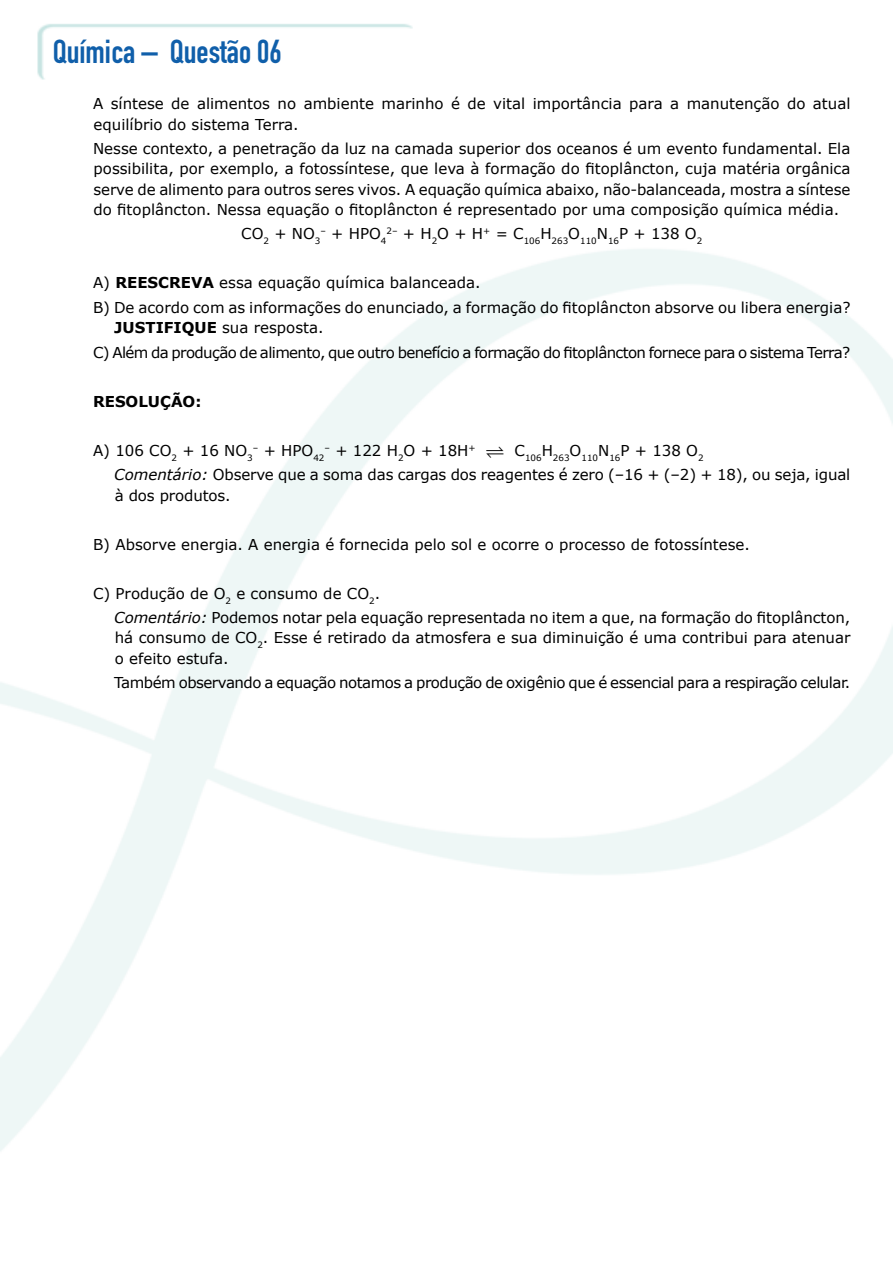
<style>
.page{position:relative;width:893px;height:1263px;background:#fff}
.page>*{position:absolute;margin:0;border:0;box-sizing:border-box;transform-origin:0 0}
.t1{font:32.7px "DIN Engschrift Std";color:#105faa}
.t2{font:15px/20.2px "Verdana";color:#000}
.t3{font:15px/24.6px "Verdana";letter-spacing:-.04em;color:#000}
.t4{font:15px "Verdana";letter-spacing:-.035em;color:#000}
.t5{font:700 15px "Verdana";color:#000}
.t6{font:8.7px "Verdana";color:#000}
.s1{font-weight:700}
.s2{font-style:italic}
</style>
<div class="page">
<h1 class="t1" style="left:53px;top:33px;width:230px">Química – Questão 06</h1>
<p class="t2" style="left:93px;top:94px;width:759px">A síntese de alimentos no ambiente marinho é de vital importância para a manutenção do atual equilíbrio do sistema Terra.</p>
<p class="t2" style="left:93px;top:138px;width:759px;text-align:justify">Nesse contexto, a penetração da luz na camada superior dos oceanos é um evento fundamental. Ela possibilita, por exemplo, a fotossíntese, que leva à formação do fitoplâncton, cuja matéria orgânica serve de alimento para outros seres vivos. A equação química abaixo, não-balanceada, mostra a síntese do fitoplâncton. Nessa equação o fitoplâncton é representado por uma composição química média.</p>
<p class="t2" style="left:241px;top:224px;width:147px">CO<sub>2</sub> + NO<sub>3</sub><sup>–</sup> + HPO<sub>4</sub></p>
<p class="t6" style="left:387px;top:235px;width:317px">2– <sup>+</sup> <sup>H</sup>2<sup>O</sup> <sup>+</sup> <sup>H</sup>+ <sup>=</sup> <sup>C</sup>106<sup>H</sup>263<sup>O</sup>110<sup>N</sup>16<sup>P</sup> <sup>+</sup> <sup>138</sup> <sup>O</sup>2</p>
<p class="t2" style="left:93px;top:271px;width:759px;line-height:24.5px">A) <span class="s1">REESCREVA</span> essa equação química balanceada.<br>B) De acordo com as informações do enunciado, a formação do fitoplâncton absorve ou libera energia?</p>
<p class="t3" style="left:93px;top:315px;width:759px;text-indent:21px"><span class="s1">JUSTIFIQUE</span> sua resposta.<br>C) Além da produção de alimento, que outro benefício a formação do fitoplâncton fornece para o sistema Terra?</p>
<p class="t5" style="left:93px;top:391px;width:110px">RESOLUÇÃO:</p>
<p class="t2" style="left:93px;top:440px;width:384px">A) 106 CO<sub>2</sub> + 16 NO<sub>3</sub><sup>–</sup> + HPO<sub>42</sub><sup>–</sup> + 122 H<sub>2</sub>O + 18H<sup>+</sup></p>
<p class="t6" style="left:515px;top:452px;width:191px"><sup>C</sup>106<sup>H</sup>263<sup>O</sup>110<sup>N</sup>16<sup>P</sup> <sup>+</sup> <sup>138</sup> <sup>O</sup>2</p>
<p class="t2" style="left:114px;top:465px;width:738px"><span class="s2">Comentário:</span> Observe que a soma das cargas dos reagentes é zero (–16 + (–2) + 18), ou seja, igual à dos produtos.</p>
<p class="t2" style="left:93px;top:534px;width:658px">B) Absorve energia. A energia é fornecida pelo sol e ocorre o processo de fotossíntese.</p>
<p class="t2" style="left:114px;top:581px;width:737px;line-height:24.6px;text-indent:-21px">C) Produção de O<sub>2</sub> e consumo de CO<sub>2</sub>.<br><span class="s2">Comentário:</span> Podemos notar pela equação representada no item a que, na formação do fitoplâncton,</p>
<p class="t2" style="left:115px;top:628px;width:737px">há consumo de CO<sub>2</sub>. Esse é retirado da atmosfera e sua diminuição é uma contribui para atenuar o efeito estufa.</p>
<p class="t4" style="left:114px;top:672px;width:738px">Também observando a equação notamos a produção de oxigênio que é essencial para a respiração celular.</p>
</div>
